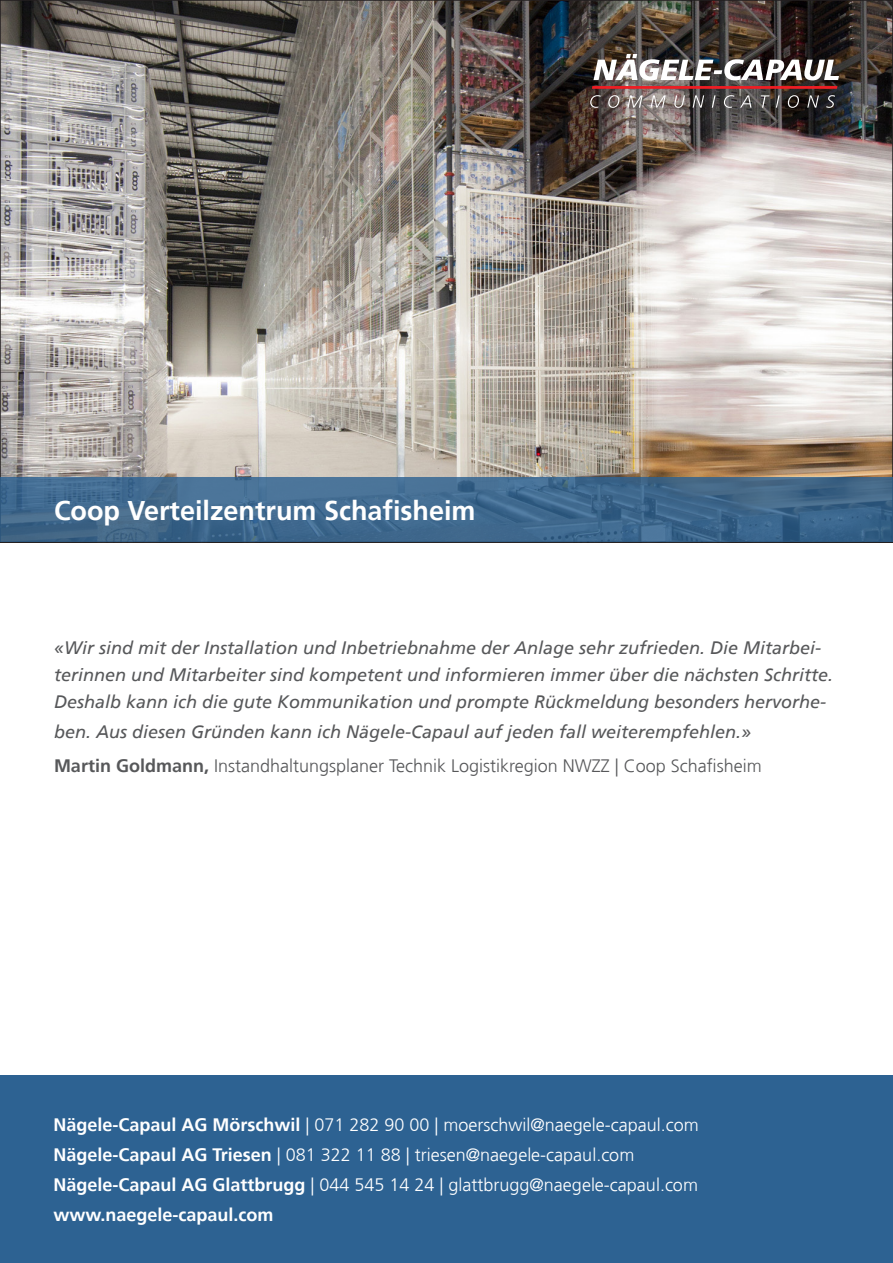
<style>
.page{position:relative;width:893px;height:1263px;background:#fff}
.page>*{position:absolute;margin:0;border:0;box-sizing:border-box;transform-origin:0 0}
.t1{font:700 27px "Frutiger";color:#fff}
.t2{font:italic 18px/27px "Frutiger";color:#57585a}
.t3{font:300 18px "Frutiger";color:#fff}
.t4{font:300 18px "Frutiger";color:#57585a}
.t5{font:700 18px "Frutiger";color:#fff}
.s1{font-weight:700}
</style>
<div class="page">
<img style="left:3px;top:3px;width:887px;height:475px">
<svg style="left:0;top:478px;width:892px;height:64px;background:#3f688d"></svg>
<img style="left:593px;top:54px;width:246px;height:26px">
<svg style="left:592px;top:86px;width:245px;height:3px"></svg>
<svg style="left:590px;top:95px;width:11px;height:13px"></svg>
<svg style="left:608px;top:95px;width:11px;height:13px"></svg>
<svg style="left:627px;top:95px;width:16px;height:13px"></svg>
<svg style="left:650px;top:95px;width:16px;height:13px"></svg>
<svg style="left:674px;top:95px;width:11px;height:13px"></svg>
<svg style="left:693px;top:95px;width:11px;height:13px"></svg>
<svg style="left:712px;top:95px;width:3px;height:13px"></svg>
<svg style="left:724px;top:95px;width:10px;height:13px"></svg>
<svg style="left:740px;top:95px;width:11px;height:13px"></svg>
<svg style="left:761px;top:95px;width:8px;height:13px"></svg>
<svg style="left:776px;top:95px;width:4px;height:13px"></svg>
<svg style="left:788px;top:95px;width:11px;height:13px"></svg>
<svg style="left:807px;top:95px;width:12px;height:13px"></svg>
<svg style="left:826px;top:95px;width:9px;height:13px"></svg>
<div style="left:0;top:1076px;width:893px;height:187px;background:#2d6292"></div>
<p class="t1" style="left:54px;top:495px;width:423px">Coop Verteilzentrum Schafisheim</p>
<p class="t2" style="left:54px;top:634px;width:781px">«Wir sind mit der Installation und Inbetriebnahme der Anlage sehr zufrieden. Die Mitarbei&shy;terinnen und Mitarbeiter sind kompetent und informieren immer über die nächsten Schritte.<br>Deshalb kann ich die gute Kommunikation und prompte Rückmeldung besonders hervorhe-</p>
<p class="t2" style="left:54px;top:718px;width:699px">ben. Aus diesen Gründen kann ich Nägele-Capaul auf jeden fall weiterempfehlen.»</p>
<p class="t4" style="left:54px;top:755px;width:709px"><span class="s1">Martin Goldmann,</span> Instandhaltungsplaner Technik Logistikregion NWZZ | Coop Schafisheim</p>
<p class="t3" style="left:53px;top:1114px;width:647px"><span class="s1">Nägele-Capaul AG Mörschwil</span> | 071 282 90 00 | moerschwil@naegele-capaul.com</p>
<p class="t3" style="left:53px;top:1145px;width:582px"><span class="s1">Nägele-Capaul AG Triesen</span> | 081 322 11 88 | triesen@naegele-capaul.com</p>
<p class="t3" style="left:53px;top:1175px;width:646px"><span class="s1">Nägele-Capaul AG Glattbrugg</span> | 044 545 14 24 | glattbrugg@naegele-capaul.com</p>
<p class="t5" style="left:53px;top:1204px;width:222px">www.naegele-capaul.com</p>
</div>
